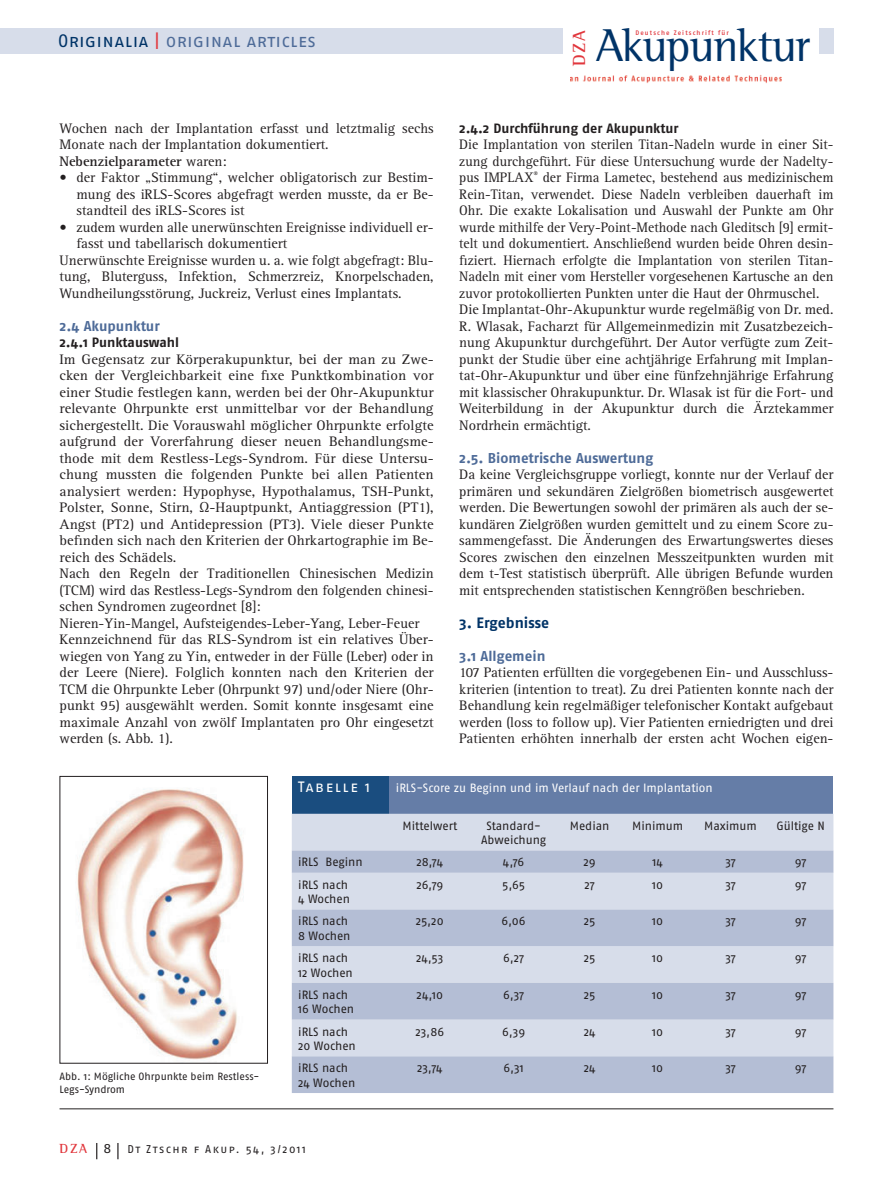
<style>
.page{position:relative;width:893px;height:1191px;background:#fff}
.page>*{position:absolute;margin:0;border:0;box-sizing:border-box;transform-origin:0 0}
.t1{font:47.1px "Rotis Semi Serif Pro";letter-spacing:-.03em;color:#003367}
.t2{font:18px "Fago Pro";letter-spacing:.02em;color:#4e6b98}
.t3{font:700 18px "Rotis Semi Serif Pro";color:#e1373d}
.t4{font:700 15px "Fago Pro";color:#003367}
.t5{font:15px "Fago Pro";letter-spacing:.1em;color:#fff}
.t6{font:14.25px/16.5px "Rotis Serif Pro";color:#231f20}
.t7{font:700 14.25px "Fago Pro";color:#4e6b98}
.t8{font:700 13.5px "Fago Pro";color:#231f20}
.t9{font:700 13.5px "Rotis Semi Serif Pro";color:#e1373d}
.t10{font:12px/14.4px "Fago Pro";letter-spacing:-.005em;color:#231f20}
.t11{font:12px "Fago Pro";color:#fff}
.t12{font:11.25px "Fago Pro";letter-spacing:.13em;color:#231f20}
.t13{font:10.5px/12.6px "Fago Pro";color:#231f20}
.t14{font:500 6.6px "Fago Pro";letter-spacing:.17em;color:#e1373d}
.s1{color:#003367}
.s2{color:#e1373d}
.s3{font-weight:700}
.s4{font-family:"Fago Pro";font-weight:700;color:#4e6b98}
.s5{font-family:"Fago Pro";font-weight:400;color:#231f20}
</style>
<div class="page">
<hr style="left:60px;top:1108px;width:773px;height:1px;background:#231f20">
<div style="left:819px;top:29px;width:14px;height:25px;background:#d7ddea"></div>
<img style="left:571px;top:75px;width:211px;height:9px">
<div style="left:0;top:29px;width:563px;height:25px;background:#d7ddea"></div>
<svg style="left:96px;top:1143px;width:1px;height:16px"></svg>
<svg style="left:117px;top:1143px;width:2px;height:16px"></svg>
<img style="left:77px;top:789px;width:167px;height:271px">
<div style="left:60px;top:776px;width:208px;height:287px;border:1px solid #231f20"></div>
<div style="left:292px;top:776px;width:97px;height:37px;background:#1a4d7f"></div>
<div style="left:389px;top:776px;width:444px;height:37px;background:#657da7"></div>
<div style="left:292px;top:813px;width:541px;height:37px;background:#d7ddea"></div>
<svg style="left:292px;top:850px;width:541px;height:243px;fill:#b4bed5"></svg>
<p class="t2" style="left:58px;top:34px;width:259px"><span class="s1">Originalia</span> <span class="s2">|</span> original articles</p>
<p class="t6" style="left:60px;top:121px;width:376px">Wochen nach der Implantation erfasst und letztmalig sechs<br>Monate nach der Implantation dokumentiert.<br><span class="s3">Nebenzielparameter</span> waren:</p>
<p class="t6" style="left:77px;top:170px;width:359px;text-align:justify;text-indent:-17px">• der Faktor „Stimmung“, welcher obligatorisch zur Bestim&shy;mung des iRLS-Scores abgefragt werden musste, da er Be&shy;standteil des iRLS-Scores ist</p>
<p class="t6" style="left:60px;top:220px;width:376px">• zudem wurden alle unerwünschten Ereignisse individuell er-</p>
<p class="t6" style="left:77px;top:236px;width:212px">fasst und tabellarisch dokumentiert</p>
<p class="t6" style="left:60px;top:253px;width:376px">Unerwünschte Ereignisse wurden u. a. wie folgt abgefragt: Blu-</p>
<p class="t6" style="left:60px;top:269px;width:376px">tung, Bluterguss, Infektion, Schmerzreiz, Knorpelschaden,</p>
<p class="t6" style="left:60px;top:286px;width:344px">Wund heilungsstörung, Juckreiz, Verlust eines Implantats.</p>
<p class="t7" style="left:60px;top:320px;width:102px">2.4 Akupunktur</p>
<p class="t8" style="left:60px;top:337px;width:121px">2.4.1 Punktauswahl</p>
<p class="t6" style="left:60px;top:352px;width:376px">Im Gegensatz zur Körperakupunktur, bei der man zu Zwe&shy;cken der Vergleichbarkeit eine fixe Punktkombination vor einer Studie festlegen kann, werden bei der Ohr-Akupunktur relevante Ohrpunkte erst unmittelbar vor der Behandlung sichergestellt. Die Vorauswahl möglicher Ohrpunkte erfolgte aufgrund der Vorerfahrung dieser neuen Behandlungsme&shy;thode mit dem Restless-Legs-Syndrom. Für diese Untersu&shy;chung mussten die folgenden Punkte bei allen Patienten analysiert werden: Hypophyse, Hypothalamus, TSH-Punkt, Polster, Sonne, Stirn, Ω-Hauptpunkt, Antiaggression (PT1), Angst (PT2) und Antidepression (PT3). Viele dieser Punkte befinden sich nach den Kriterien der Ohrkartographie im Be&shy;reich des Schädels.<br>Nach den Regeln der Traditionellen Chinesischen Medizin (TCM) wird das Restless-Legs-Syndrom den folgenden chinesi&shy;schen Syndromen zugeordnet [8]:<br>Nieren-Yin-Mangel, Aufsteigendes-Leber-Yang, Leber-Feuer Kennzeichnend für das RLS-Syndrom ist ein relatives Über&shy;wiegen von Yang zu Yin, entweder in der Fülle (Leber) oder in der Leere (Niere). Folglich konnten nach den Kriterien der TCM die Ohrpunkte Leber (Ohrpunkt 97) und/oder Niere (Ohr&shy;punkt 95) ausgewählt werden. Somit konnte insgesamt eine maximale Anzahl von zwölf Implantaten pro Ohr eingesetzt werden (s. Abb. 1).</p>
<p class="t3" style="left:572px;top:66px;width:37px;rotate:-90deg">DZA</p>
<p class="t1" style="left:596px;top:27px;width:216px">Akupunktur</p>
<p class="t14" style="left:635px;top:30px;width:95px">Deutsche Zeitschrift für</p>
<p class="t8" style="left:459px;top:123px;width:221px">2.4.2 Durchführung der Akupunktur</p>
<p class="t6" style="left:459px;top:137px;width:376px">Die Implantation von sterilen Titan-Nadeln wurde in einer Sit&shy;zung durchgeführt. Für diese Untersuchung wurde der Nadelty&shy;pus IMPLAX<sup>®</sup> der Firma Lametec, bestehend aus medizinischem Rein-Titan, verwendet. Diese Nadeln verbleiben dauerhaft im Ohr. Die exakte Lokalisation und Auswahl der Punkte am Ohr wurde mithilfe der Very-Point-Methode nach Gleditsch [9] ermit&shy;telt und dokumentiert. Anschließend wurden beide Ohren desin&shy;fiziert. Hiernach erfolgte die Implantation von sterilen Titan-Nadeln mit einer vom Hersteller vorgesehenen Kartusche an den zuvor protokollierten Punkten unter die Haut der Ohrmuschel.<br>Die Implantat-Ohr-Akupunktur wurde regelmäßig von Dr. med.<br>R. Wlasak, Facharzt für Allgemeinmedizin mit Zusatzbezeich&shy;nung Akupunktur durchgeführt. Der Autor verfügte zum Zeit&shy;punkt der Studie über eine achtjährige Erfahrung mit Implan&shy;tat-Ohr-Akupunktur und über eine fünfzehnjährige Erfahrung mit klassischer Ohrakupunktur. Dr. Wlasak ist für die Fort- und Weiterbildung in der Akupunktur durch die Ärztekammer Nordrhein ermächtigt.</p>
<p class="t6" style="left:459px;top:451px;width:376px"><span class="s4">2.5. Biometrische Auswertung<br></span>Da keine Vergleichsgruppe vorliegt, konnte nur der Verlauf der primären und sekundären Zielgrößen biometrisch ausgewertet werden. Die Bewertungen sowohl der primären als auch der se&shy;kundären Zielgrößen wurden gemittelt und zu einem Score zu&shy;sammengefasst. Die Änderungen des Erwartungswertes dieses Scores zwischen den einzelnen Messzeitpunkten wurden mit dem t-Test statistisch überprüft. Alle übrigen Befunde wurden mit entsprechenden statistischen Kenngrößen beschrieben.</p>
<p class="t4" style="left:459px;top:617px;width:91px">3. Ergebnisse</p>
<p class="t6" style="left:459px;top:649px;width:376px"><span class="s4">3.1 Allgemein<br></span>107 Patienten erfüllten die vorgegebenen Ein- und Ausschluss&shy;kriterien (intention to treat). Zu drei Patienten konnte nach der Behandlung kein regelmäßiger telefonischer Kontakt aufgebaut werden (loss to follow up). Vier Patienten erniedrigten und drei Patienten erhöhten innerhalb der ersten acht Wochen eigen-</p>
<p class="t13" style="left:60px;top:1071px;width:201px">Abb. 1: Mögliche Ohrpunkte beim Restless-<br>Legs-Syndrom</p>
<p class="t5" style="left:298px;top:781px;width:73px">Tabelle 1</p>
<p class="t11" style="left:396px;top:783px;width:318px">iRLS-Score zu Beginn und im Verlauf nach der Implantation</p>
<p class="t10" style="left:403px;top:819px;width:56px">Mittelwert</p>
<p class="t10" style="left:481px;top:819px;width:67px;text-align:center">Standard-<br>Abweichung</p>
<p class="t10" style="left:570px;top:819px;width:41px">Median</p>
<p class="t10" style="left:632px;top:819px;width:53px">Minimum</p>
<p class="t10" style="left:704px;top:819px;width:54px">Maximum</p>
<p class="t10" style="left:776px;top:819px;width:50px">Gültige N</p>
<p class="t10" style="left:298px;top:856px;width:66px">iRLS Beginn</p>
<p class="t10" style="left:416px;top:856px;width:28px">28,74</p>
<p class="t10" style="left:503px;top:856px;width:23px">4,76</p>
<p class="t10" style="left:584px;top:856px;width:14px">29</p>
<p class="t10" style="left:652px;top:856px;width:12px">14</p>
<p class="t10" style="left:725px;top:856px;width:12px">37</p>
<p class="t10" style="left:795px;top:856px;width:13px">97</p>
<p class="t10" style="left:298px;top:878px;width:53px">iRLS nach<br>4 Wochen</p>
<p class="t10" style="left:416px;top:878px;width:28px">26,79</p>
<p class="t10" style="left:502px;top:878px;width:24px">5,65</p>
<p class="t10" style="left:585px;top:878px;width:12px">27</p>
<p class="t10" style="left:652px;top:878px;width:12px">10</p>
<p class="t10" style="left:725px;top:878px;width:12px">37</p>
<p class="t10" style="left:795px;top:878px;width:13px">97</p>
<p class="t10" style="left:298px;top:915px;width:54px">iRLS nach<br>8 Wochen</p>
<p class="t10" style="left:416px;top:915px;width:29px">25,20</p>
<p class="t10" style="left:502px;top:915px;width:26px">6,06</p>
<p class="t10" style="left:584px;top:915px;width:13px">25</p>
<p class="t10" style="left:652px;top:915px;width:12px">10</p>
<p class="t10" style="left:725px;top:915px;width:12px">37</p>
<p class="t10" style="left:795px;top:915px;width:13px">97</p>
<p class="t10" style="left:298px;top:951px;width:56px">iRLS nach<br>12 Wochen</p>
<p class="t10" style="left:416px;top:951px;width:29px">24,53</p>
<p class="t10" style="left:503px;top:951px;width:22px">6,27</p>
<p class="t10" style="left:584px;top:951px;width:13px">25</p>
<p class="t10" style="left:652px;top:951px;width:12px">10</p>
<p class="t10" style="left:725px;top:951px;width:12px">37</p>
<p class="t10" style="left:795px;top:951px;width:13px">97</p>
<p class="t10" style="left:298px;top:988px;width:58px">iRLS nach<br>16 Wochen</p>
<p class="t10" style="left:417px;top:988px;width:28px">24,10</p>
<p class="t10" style="left:503px;top:988px;width:23px">6,37</p>
<p class="t10" style="left:584px;top:988px;width:13px">25</p>
<p class="t10" style="left:652px;top:988px;width:12px">10</p>
<p class="t10" style="left:725px;top:988px;width:12px">37</p>
<p class="t10" style="left:795px;top:988px;width:13px">97</p>
<p class="t10" style="left:298px;top:1025px;width:59px">iRLS nach<br>20 Wochen</p>
<p class="t10" style="left:415px;top:1025px;width:30px">23,86</p>
<p class="t10" style="left:502px;top:1025px;width:25px">6,39</p>
<p class="t10" style="left:584px;top:1025px;width:13px">24</p>
<p class="t10" style="left:652px;top:1025px;width:12px">10</p>
<p class="t10" style="left:725px;top:1025px;width:12px">37</p>
<p class="t10" style="left:795px;top:1025px;width:13px">97</p>
<p class="t10" style="left:298px;top:1061px;width:59px">iRLS nach<br>24 Wochen</p>
<p class="t10" style="left:417px;top:1061px;width:27px">23,74</p>
<p class="t10" style="left:503px;top:1061px;width:22px">6,31</p>
<p class="t10" style="left:584px;top:1061px;width:13px">24</p>
<p class="t10" style="left:652px;top:1061px;width:12px">10</p>
<p class="t10" style="left:725px;top:1061px;width:12px">37</p>
<p class="t10" style="left:795px;top:1061px;width:13px">97</p>
<p class="t9" style="left:60px;top:1142px;width:53px">DZA <span class="s5">8</span></p>
<p class="t12" style="left:127px;top:1144px;width:180px">Dt Ztschr f Akup. 54, 3/2011</p>
</div>
